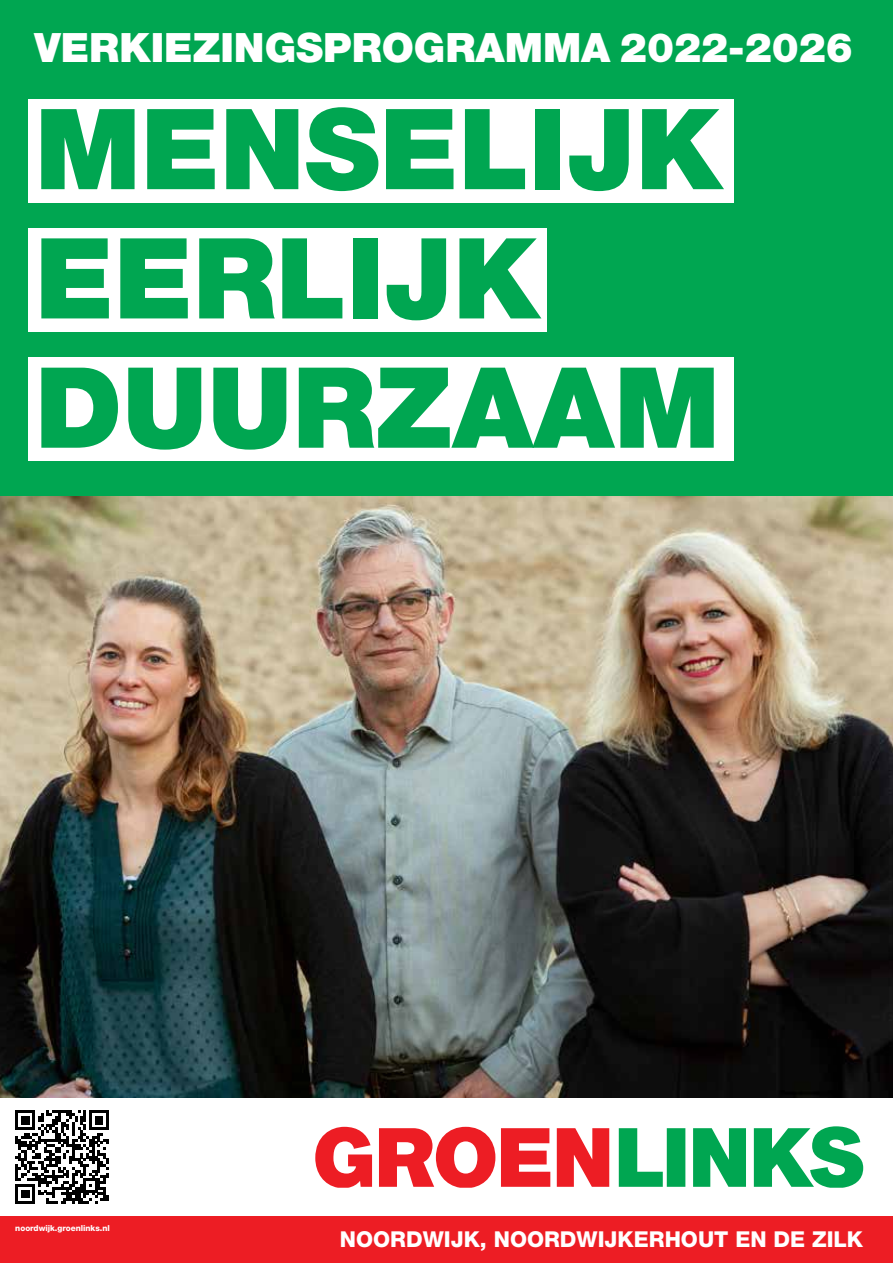
<style>
.page{position:relative;width:893px;height:1263px;background:#fff}
.page>*{position:absolute;margin:0;border:0;box-sizing:border-box;transform-origin:0 0}
.t1{font:900 112.05px/129.3px "Helvetica Neue LT Std";color:#00a651}
.t2{font:900 40.5px "Helvetica Neue LT Std";color:#fff}
.t3{font:800 21.9px "Helvetica Neue LT Std";color:#fff}
.t4{font:800 8.25px "Helvetica Neue LT Std";color:#fff}
</style>
<div class="page">
<img style="left:0;top:495px;width:893px;height:603px">
<div style="left:0;top:0;width:893px;height:495px;background:#00a651"></div>
<div style="left:0;top:1216px;width:893px;height:47px;background:#ed1d24"></div>
<svg style="left:619px;top:1126px;width:244px;height:62px"></svg>
<svg style="left:315px;top:1127px;width:294px;height:61px"></svg>
<div style="left:28px;top:99px;width:705px;height:104px;background:#fff"></div>
<div style="left:28px;top:228px;width:519px;height:104px;background:#fff"></div>
<div style="left:28px;top:357px;width:705px;height:103px;background:#fff"></div>
<svg style="left:15px;top:1110px;width:94px;height:94px"></svg>
<h2 class="t2" style="left:34px;top:24px;width:820px">VERKIEZINGSPROGRAMMA 2022-2026</h2>
<h1 class="t1" style="left:35px;top:84px;width:689px">MENSELIJK<br>EERLIJK<br>DUURZAAM</h1>
<p class="t4" style="left:15px;top:1223px;width:96px">noordwijk.groenlinks.nl</p>
<p class="t3" style="left:340px;top:1226px;width:525px">NOORDWIJK, NOORDWIJKERHOUT EN DE ZILK</p>
</div>
